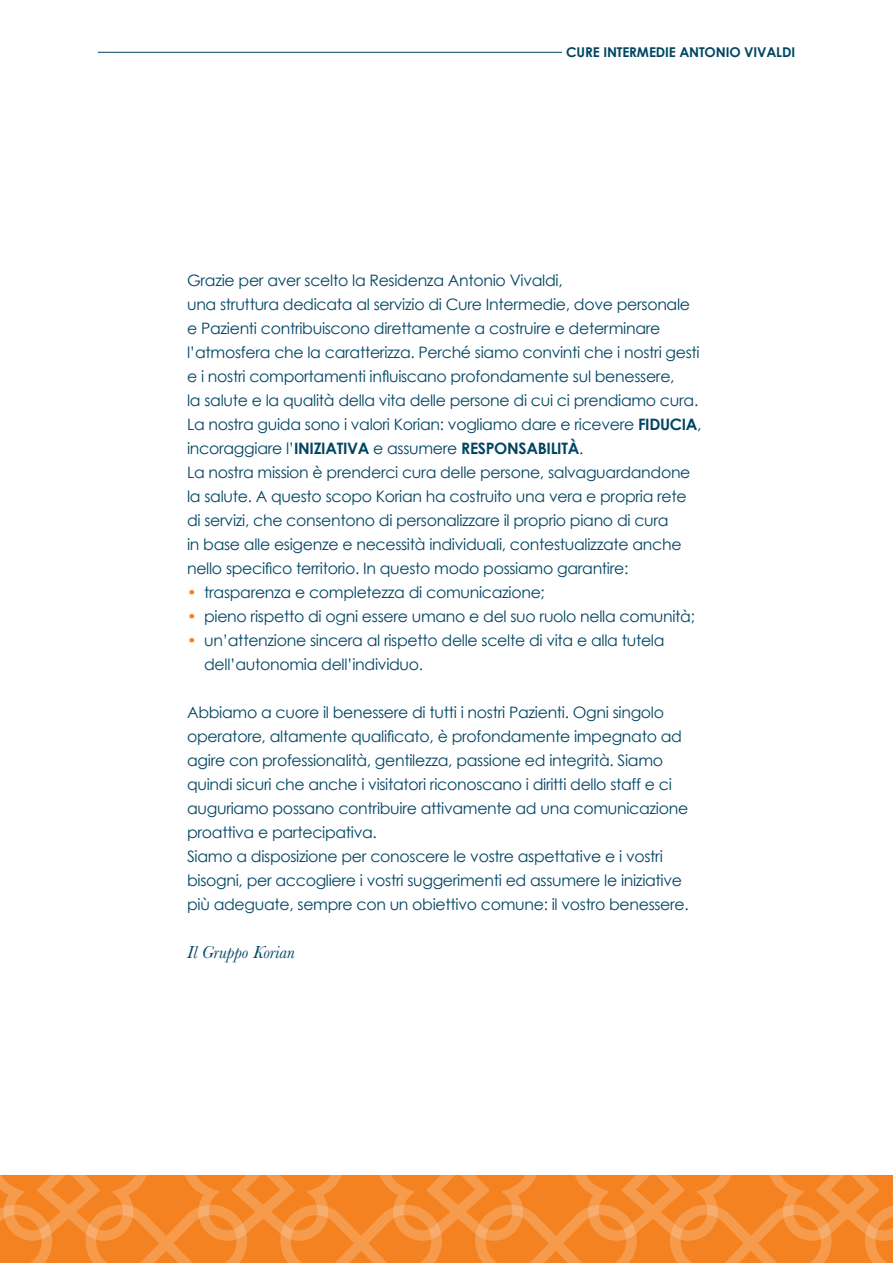
<style>
.page{position:relative;width:893px;height:1263px;background:#fff}
.page>*{position:absolute;margin:0;border:0;box-sizing:border-box;transform-origin:0 0}
.t1{font:italic 18px "Baskerville";color:#004563}
.t2{font:15.75px/24px "Century Gothic";letter-spacing:-.02em;color:#004563}
.t3{font:700 13.5px "Century Gothic";letter-spacing:-.01em;color:#004563}
.s1{font-weight:700}
.s2{color:#f58220}
</style>
<div class="page">
<hr style="left:98px;top:52px;width:464px;height:1px;background:#004563">
<svg style="left:0;top:1176px;width:893px;height:87px;background:#f58b31"></svg>
<p class="t3" style="left:566px;top:44px;width:230px">CURE INTERMEDIE ANTONIO VIVALDI</p>
<p class="t2" style="left:187px;top:268px;width:516px">Grazie per aver scelto la Residenza Antonio Vivaldi,<br>una struttura dedicata al servizio di Cure Intermedie, dove personale e Pazienti contribuiscono direttamente a costruire e determinare l’atmosfera che la caratterizza. Perché siamo convinti che i nostri gesti e i nostri comportamenti influiscano profondamente sul benessere,<br>la salute e la qualità della vita delle persone di cui ci prendiamo cura.<br>La nostra guida sono i valori Korian: vogliamo dare e ricevere <span class="s1">FIDUCIA</span>, incoraggiare l’<span class="s1">INIZIATIVA</span> e assumere <span class="s1">RESPONSABILITÀ</span>.<br>La nostra mission è prenderci cura delle persone, salvaguardandone la salute. A questo scopo Korian ha costruito una vera e propria rete di servizi, che consentono di personalizzare il proprio piano di cura<br>in base alle esigenze e necessità individuali, contestualizzate anche nello specifico territorio. In questo modo possiamo garantire:</p>
<p class="t2" style="left:187px;top:580px;width:359px"><span class="s2">•</span> trasparenza e completezza di comunicazione;</p>
<p class="t2" style="left:187px;top:604px;width:509px"><span class="s2">•</span> pieno rispetto di ogni essere umano e del suo ruolo nella comunità;</p>
<p class="t2" style="left:204px;top:628px;width:462px;text-indent:-17px"><span class="s2">•</span> un’attenzione sincera al rispetto delle scelte di vita e alla tutela dell’autonomia dell’individuo.</p>
<p class="t2" style="left:187px;top:700px;width:503px">Abbiamo a cuore il benessere di tutti i nostri Pazienti. Ogni singolo operatore, altamente qualificato, è profondamente impegnato ad agire con professionalità, gentilezza, passione ed integrità. Siamo quindi sicuri che anche i visitatori riconoscano i diritti dello staff e ci auguriamo possano contribuire attivamente ad una comunicazione proattiva e partecipativa.<br>Siamo a disposizione per conoscere le vostre aspettative e i vostri bisogni, per accogliere i vostri suggerimenti ed assumere le iniziative più adeguate, sempre con un obiettivo comune: il vostro benessere.</p>
<p class="t1" style="left:187px;top:940px;width:109px">Il Gruppo Korian</p>
</div>
